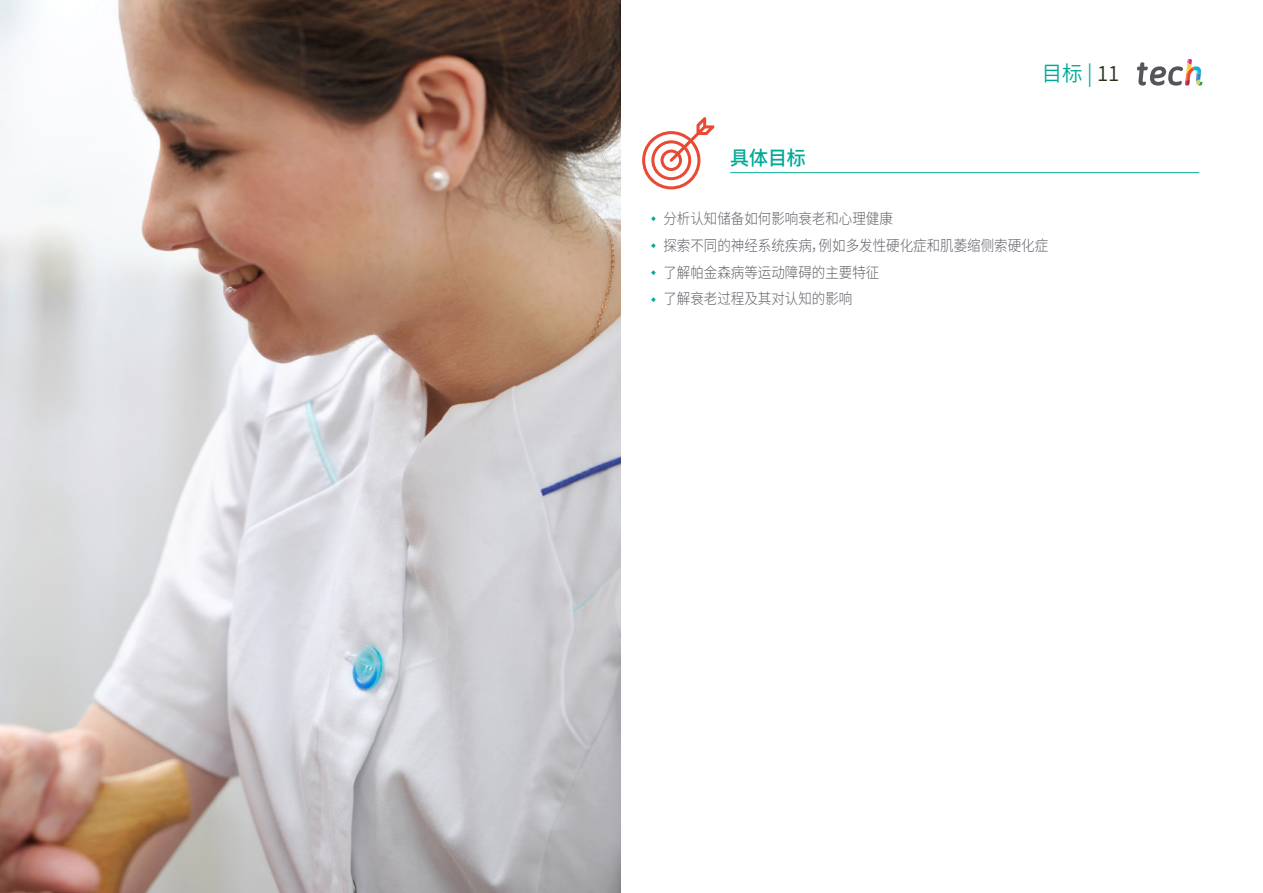
<style>
.page{position:relative;width:1263px;height:893px;background:#fff}
.page>*{position:absolute;margin:0;border:0;box-sizing:border-box;transform-origin:0 0}
.t1{font:21px "Source Han Sans CN";color:#00a996}
.t2{font:500 19.5px "Source Han Sans CN";color:#00a996}
.t3{font:300 15px/26.7px "Source Han Sans CN";color:#61646a;scale:.9 1}
.s1{color:#312e20}
</style>
<div class="page">
<img style="left:0;top:0;width:621px;height:893px">
<hr style="left:730px;top:172px;width:469px;height:1px;background:#00a996">
<svg style="left:642px;top:117px;width:72px;height:72px"></svg>
<svg style="left:1137px;top:59px;width:65px;height:27px"></svg>
<h2 class="t2" style="left:730px;top:147px;width:77px">具体目标</h2>
<h1 class="t1" style="left:1042px;top:61px;width:79px">目标 | <span class="s1">11</span></h1>
<p class="t3" style="left:663px;top:205px;width:429px">分析认知储备如何影响衰老和心理健康<br>探索不同的神经系统疾病，例如多发性硬化症和肌萎缩侧索硬化症了解帕金森病等运动障碍的主要特征<br>了解衰老过程及其对认知的影响</p>
</div>
